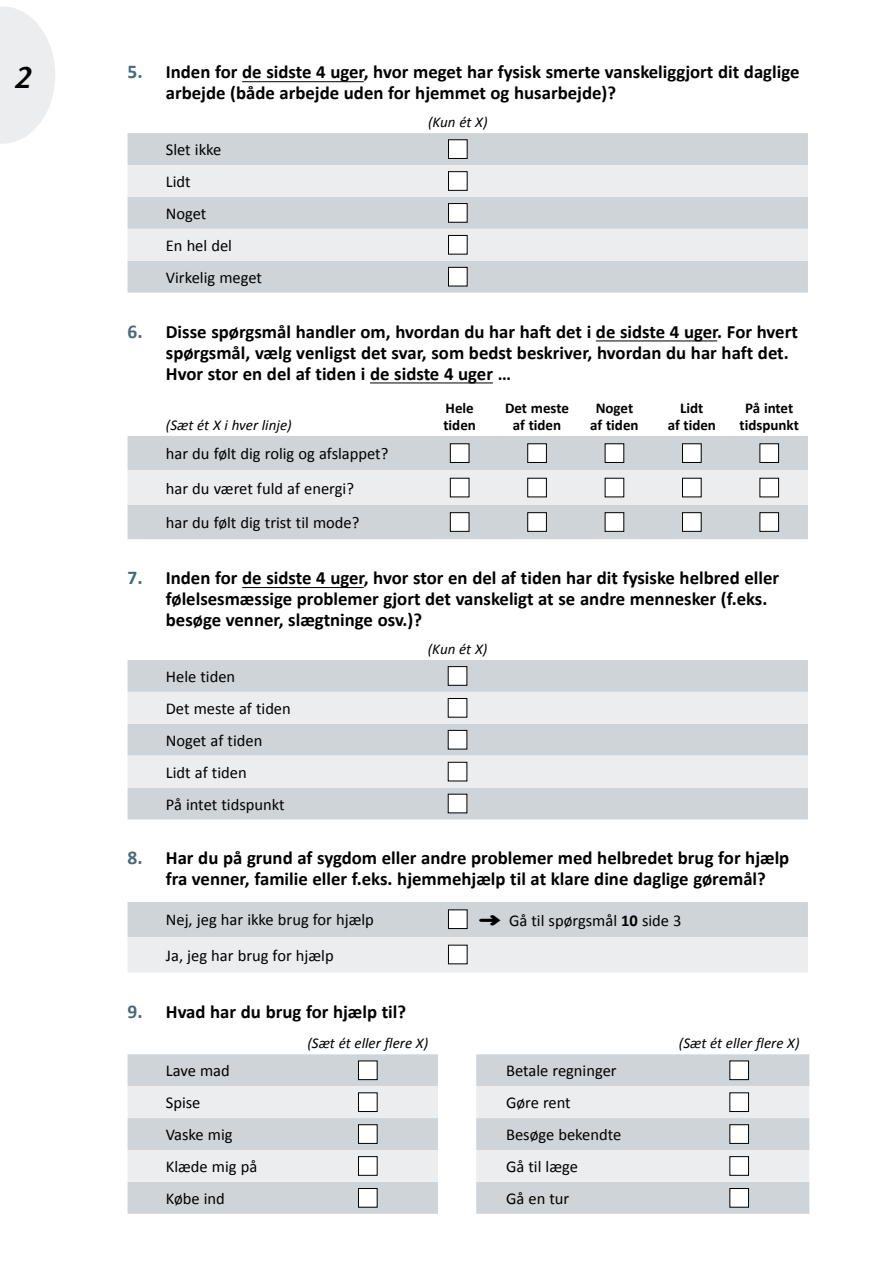
<style>
.page{position:relative;width:893px;height:1263px;background:#fff}
.page>*{position:absolute;margin:0;border:0;box-sizing:border-box;transform-origin:0 0}
.t1{font:italic 600 30px "Stone Sans";color:#000}
.t2{font:700 18.75px/21px "Calibri";color:#000}
.t3{font:16.5px/32px "Calibri";color:#000}
.t4{font:italic 15px "Calibri";color:#000}
.t5{font:700 15px/16.5px "Calibri";color:#000;text-align:center}
.s1{font-size:19.5px;color:#486a79}
.s2{font-weight:700}
</style>
<div class="page">
<hr style="left:242px;top:81px;width:122px;height:1px;background:#000">
<hr style="left:596px;top:341px;width:121px;height:1px;background:#000">
<hr style="left:370px;top:383px;width:123px;height:1px;background:#000">
<hr style="left:242px;top:587px;width:122px;height:1px;background:#000">
<div style="left:128px;top:133px;width:680px;height:160px;background:#ced4d8"></div>
<svg style="left:128px;top:165px;width:680px;height:96px;background:#e1e4e7"></svg>
<div style="left:448px;top:140px;width:19px;height:18px;background:#fff"></div>
<div style="left:448px;top:140px;width:19px;height:19px;border:1px solid #000"></div>
<div style="left:448px;top:172px;width:19px;height:18px;background:#fff"></div>
<div style="left:448px;top:171px;width:19px;height:20px;border:1px solid #000"></div>
<div style="left:448px;top:204px;width:19px;height:18px;background:#fff"></div>
<div style="left:448px;top:203px;width:19px;height:19px;border:1px solid #000"></div>
<div style="left:448px;top:235px;width:19px;height:19px;background:#fff"></div>
<div style="left:448px;top:235px;width:19px;height:19px;border:1px solid #000"></div>
<div style="left:448px;top:267px;width:19px;height:19px;background:#fff"></div>
<div style="left:448px;top:267px;width:19px;height:19px;border:1px solid #000"></div>
<div style="left:128px;top:436px;width:680px;height:103px;background:#ced4d8"></div>
<div style="left:128px;top:470px;width:680px;height:35px;background:#ebedef"></div>
<div style="left:450px;top:444px;width:19px;height:18px;background:#fff"></div>
<div style="left:450px;top:444px;width:19px;height:19px;border:1px solid #000"></div>
<div style="left:528px;top:444px;width:18px;height:18px;background:#fff"></div>
<div style="left:527px;top:444px;width:20px;height:19px;border:1px solid #000"></div>
<div style="left:605px;top:444px;width:19px;height:18px;background:#fff"></div>
<div style="left:605px;top:444px;width:19px;height:19px;border:1px solid #000"></div>
<div style="left:682px;top:444px;width:19px;height:18px;background:#fff"></div>
<div style="left:682px;top:444px;width:19px;height:19px;border:1px solid #000"></div>
<div style="left:760px;top:444px;width:19px;height:18px;background:#fff"></div>
<div style="left:760px;top:444px;width:19px;height:19px;border:1px solid #000"></div>
<div style="left:450px;top:478px;width:19px;height:19px;background:#fff"></div>
<div style="left:450px;top:478px;width:19px;height:19px;border:1px solid #000"></div>
<div style="left:528px;top:478px;width:18px;height:19px;background:#fff"></div>
<div style="left:527px;top:478px;width:20px;height:19px;border:1px solid #000"></div>
<div style="left:605px;top:478px;width:19px;height:19px;background:#fff"></div>
<div style="left:682px;top:478px;width:19px;height:19px;background:#fff"></div>
<div style="left:682px;top:478px;width:19px;height:19px;border:1px solid #000"></div>
<div style="left:760px;top:478px;width:19px;height:19px;background:#fff"></div>
<div style="left:760px;top:478px;width:19px;height:19px;border:1px solid #000"></div>
<div style="left:450px;top:513px;width:19px;height:18px;background:#fff"></div>
<div style="left:450px;top:512px;width:19px;height:20px;border:1px solid #000"></div>
<div style="left:528px;top:513px;width:18px;height:18px;background:#fff"></div>
<div style="left:527px;top:512px;width:20px;height:20px;border:1px solid #000"></div>
<div style="left:605px;top:513px;width:19px;height:18px;background:#fff"></div>
<div style="left:605px;top:512px;width:19px;height:20px;border:1px solid #000"></div>
<div style="left:682px;top:513px;width:19px;height:18px;background:#fff"></div>
<div style="left:682px;top:512px;width:19px;height:20px;border:1px solid #000"></div>
<div style="left:760px;top:513px;width:19px;height:18px;background:#fff"></div>
<div style="left:760px;top:512px;width:19px;height:20px;border:1px solid #000"></div>
<div style="left:128px;top:660px;width:680px;height:159px;background:#ced4d8"></div>
<svg style="left:128px;top:692px;width:680px;height:95px;background:#e1e4e7"></svg>
<div style="left:448px;top:667px;width:19px;height:18px;background:#fff"></div>
<div style="left:448px;top:666px;width:19px;height:19px;border:1px solid #000"></div>
<div style="left:448px;top:698px;width:19px;height:19px;background:#fff"></div>
<div style="left:448px;top:698px;width:19px;height:19px;border:1px solid #000"></div>
<div style="left:448px;top:730px;width:19px;height:19px;background:#fff"></div>
<div style="left:448px;top:730px;width:19px;height:19px;border:1px solid #000"></div>
<div style="left:448px;top:762px;width:19px;height:19px;background:#fff"></div>
<div style="left:448px;top:762px;width:19px;height:19px;border:1px solid #000"></div>
<div style="left:448px;top:794px;width:19px;height:19px;background:#fff"></div>
<svg style="left:128px;top:902px;width:680px;height:70px;background:#dce0e3"></svg>
<div style="left:448px;top:910px;width:19px;height:18px;background:#fff"></div>
<div style="left:448px;top:910px;width:19px;height:19px;border:1px solid #000"></div>
<div style="left:448px;top:945px;width:19px;height:19px;background:#fff"></div>
<div style="left:448px;top:945px;width:19px;height:19px;border:1px solid #000"></div>
<svg style="left:128px;top:1054px;width:681px;height:160px;background:#d0d6da"></svg>
<svg style="left:128px;top:1086px;width:681px;height:96px;background:#e2e5e8"></svg>
<div style="left:358px;top:1061px;width:19px;height:18px;background:#fff"></div>
<div style="left:358px;top:1061px;width:19px;height:19px;border:1px solid #000"></div>
<div style="left:730px;top:1061px;width:18px;height:18px;background:#fff"></div>
<div style="left:730px;top:1061px;width:19px;height:19px;border:1px solid #000"></div>
<div style="left:358px;top:1093px;width:19px;height:18px;background:#fff"></div>
<div style="left:358px;top:1092px;width:19px;height:20px;border:1px solid #000"></div>
<div style="left:730px;top:1093px;width:18px;height:18px;background:#fff"></div>
<div style="left:730px;top:1092px;width:19px;height:20px;border:1px solid #000"></div>
<div style="left:358px;top:1125px;width:19px;height:18px;background:#fff"></div>
<div style="left:358px;top:1124px;width:19px;height:19px;border:1px solid #000"></div>
<div style="left:730px;top:1125px;width:18px;height:18px;background:#fff"></div>
<div style="left:730px;top:1124px;width:19px;height:19px;border:1px solid #000"></div>
<div style="left:358px;top:1156px;width:19px;height:19px;background:#fff"></div>
<div style="left:358px;top:1156px;width:19px;height:19px;border:1px solid #000"></div>
<div style="left:730px;top:1156px;width:18px;height:19px;background:#fff"></div>
<div style="left:730px;top:1156px;width:19px;height:19px;border:1px solid #000"></div>
<div style="left:358px;top:1188px;width:19px;height:19px;background:#fff"></div>
<div style="left:358px;top:1188px;width:19px;height:19px;border:1px solid #000"></div>
<div style="left:730px;top:1188px;width:18px;height:19px;background:#fff"></div>
<div style="left:730px;top:1188px;width:19px;height:19px;border:1px solid #000"></div>
<svg style="left:0;top:6px;width:55px;height:138px"></svg>
<h1 class="t1" style="left:14px;top:58px;width:19px">2</h1>
<p class="t2" style="left:166px;top:61px;width:635px;text-indent:-38px"><span class="s1">5.</span> Inden for de sidste 4 uger, hvor meget har fysisk smerte vanskeliggjort dit daglige arbejde (både arbejde uden for hjemmet og husarbejde)?</p>
<p class="t4" style="left:428px;top:113px;width:61px">(Kun ét X)</p>
<p class="t3" style="left:166px;top:133px;width:98px">Slet ikke<br>Lidt<br>Noget<br>En hel del<br>Virkelig meget</p>
<p class="t2" style="left:166px;top:320px;width:633px;text-indent:-38px"><span class="s1">6.</span> Disse spørgsmål handler om, hvordan du har haft det i de sidste 4 uger. For hvert spørgsmål, vælg venligst det svar, som bedst beskriver, hvordan du har haft det.<br>Hvor stor en del af tiden i de sidste 4 uger …</p>
<p class="t4" style="left:166px;top:416px;width:127px">(Sæt ét X i hver linje)</p>
<p class="t5" style="left:443px;top:399px;width:34px;text-align:left">Hele tiden</p>
<p class="t5" style="left:505px;top:399px;width:65px">Det meste af tiden</p>
<p class="t5" style="left:590px;top:399px;width:50px">Noget af tiden</p>
<p class="t5" style="left:668px;top:399px;width:50px">Lidt<br>af tiden</p>
<p class="t5" style="left:739px;top:399px;width:61px">På intet tidspunkt</p>
<p class="t3" style="left:166px;top:436px;width:224px;line-height:34.5px">har du følt dig rolig og afslappet? har du været fuld af energi?<br>har du følt dig trist til mode?</p>
<p class="t2" style="left:166px;top:567px;width:615px;text-indent:-38px"><span class="s1">7.</span> Inden for de sidste 4 uger, hvor stor en del af tiden har dit fysiske helbred eller følelsesmæssige problemer gjort det vanskeligt at se andre mennesker (f.eks. besøge venner, slægtninge osv.)?</p>
<p class="t4" style="left:428px;top:640px;width:61px">(Kun ét X)</p>
<p class="t3" style="left:166px;top:660px;width:127px">Hele tiden<br>Det meste af tiden<br>Noget af tiden<br>Lidt af tiden<br>På intet tidspunkt</p>
<p class="t2" style="left:166px;top:847px;width:625px;text-indent:-38px"><span class="s1">8.</span> Har du på grund af sygdom eller andre problemer med helbredet brug for hjælp fra venner, familie eller f.eks. hjemmehjælp til at klare dine daglige gøremål?</p>
<p class="t3" style="left:166px;top:903px;width:210px">Nej, jeg har ikke brug for hjælp</p>
<p class="t3" style="left:478px;top:903px;width:205px">➜ Gå til spørgsmål <span class="s2">10</span> side 3</p>
<p class="t3" style="left:166px;top:938px;width:169px">Ja, jeg har brug for hjælp</p>
<p class="t2" style="left:128px;top:1000px;width:280px"><span class="s1">9.</span> Hvad har du brug for hjælp til?</p>
<p class="t4" style="left:307px;top:1034px;width:122px">(Sæt ét eller flere X)</p>
<p class="t4" style="left:679px;top:1034px;width:122px">(Sæt ét eller flere X)</p>
<p class="t3" style="left:166px;top:1054px;width:65px">Lave mad</p>
<p class="t3" style="left:506px;top:1054px;width:112px">Betale regninger</p>
<p class="t3" style="left:166px;top:1086px;width:36px">Spise</p>
<p class="t3" style="left:506px;top:1086px;width:66px">Gøre rent</p>
<p class="t3" style="left:166px;top:1118px;width:68px">Vaske mig</p>
<p class="t3" style="left:506px;top:1118px;width:117px">Besøge bekendte</p>
<p class="t3" style="left:166px;top:1150px;width:93px">Klæde mig på</p>
<p class="t3" style="left:506px;top:1150px;width:74px">Gå til læge</p>
<p class="t3" style="left:166px;top:1182px;width:61px">Købe ind</p>
<p class="t3" style="left:506px;top:1182px;width:65px">Gå en tur</p>
</div>
